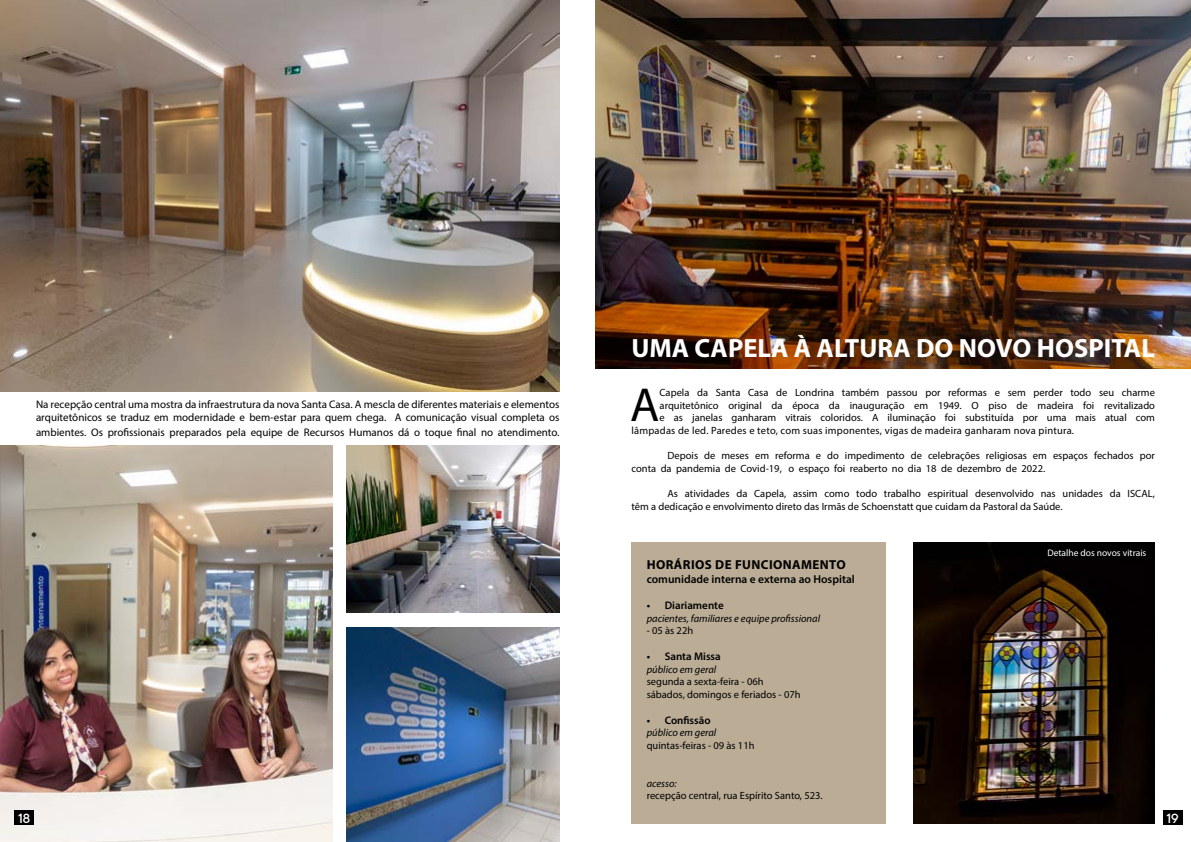
<style>
.page{position:relative;width:1191px;height:842px;background:#fff}
.page>*{position:absolute;margin:0;border:0;box-sizing:border-box;transform-origin:0 0}
.t1{font:47.9px "Myriad Pro";color:#000}
.t2{font:700 26.5px "Myriad Pro";color:#fff}
.t3{font:500 15px "TT Commons";color:#fff}
.t4{font:700 13px "Myriad Pro";letter-spacing:.03em;color:#000}
.t5{font:600 11.5px "Myriad Pro";color:#000}
.t6{font:11px/13.2px "Myriad Pro";color:#000}
.t7{font:600 11px "Myriad Pro";color:#000}
.t8{font:10.5px/12.6px "Myriad Pro";color:#000}
.t9{font:10.5px "Myriad Pro";letter-spacing:.02em;color:#000}
.t10{font:italic 10.5px "Myriad Pro";color:#000}
.t11{font:9.5px "Myriad Pro";color:#fff}
</style>
<div class="page">
<img style="left:595px;top:0;width:596px;height:369px">
<img style="left:913px;top:542px;width:242px;height:281px">
<div style="left:631px;top:542px;width:255px;height:281px;background:#baac95"></div>
<img style="left:0;top:0;width:559px;height:391px">
<img style="left:0;top:445px;width:332px;height:397px">
<img style="left:347px;top:627px;width:212px;height:215px">
<img style="left:347px;top:445px;width:212px;height:167px">
<div style="left:14px;top:811px;width:20px;height:14px;background:#000"></div>
<div style="left:1162px;top:811px;width:20px;height:14px;background:#000"></div>
<p class="t6" style="left:36px;top:397px;width:525px">Na recepção central uma mostra da infraestrutura da nova Santa Casa. A mescla de diferentes materiais e elementos arquitetônicos se traduz em modernidade e bem-estar para quem chega. A comunicação visual completa os</p>
<p class="t6" style="left:36px;top:425px;width:525px">ambientes. Os profissionais preparados pela equipe de Recursos Humanos dá o toque final no atendimento.</p>
<h2 class="t2" style="left:631px;top:330px;width:525px">UMA CAPELA À ALTURA DO NOVO HOSPITAL</h2>
<h1 class="t1" style="left:630px;top:376px;width:31px">A</h1>
<p class="t8" style="left:659px;top:386px;width:497px">Capela da Santa Casa de Londrina também passou por reformas e sem perder todo seu charme</p>
<p class="t8" style="left:659px;top:399px;width:497px">arquitetônico original da época da inauguração em 1949. O piso de madeira foi revitalizado</p>
<p class="t8" style="left:659px;top:411px;width:497px">e as janelas ganharam vitrais coloridos. A iluminação foi substituída por uma mais atual com</p>
<p class="t9" style="left:631px;top:424px;width:444px">lâmpadas de led. Paredes e teto, com suas imponentes, vigas de madeira ganharam nova pintura.</p>
<p class="t8" style="left:631px;top:449px;width:525px;text-indent:36px">Depois de meses em reforma e do impedimento de celebrações religiosas em espaços fechados por conta da pandemia de Covid-19, o espaço foi reaberto no dia 18 de dezembro de 2022.</p>
<p class="t8" style="left:631px;top:487px;width:525px;text-indent:36px">As atividades da Capela, assim como todo trabalho espiritual desenvolvido nas unidades da ISCAL, têm a dedicação e envolvimento direto das Irmãs de Schoenstatt que cuidam da Pastoral da Saúde.</p>
<p class="t4" style="left:646px;top:556px;width:200px">HORÁRIOS DE FUNCIONAMENTO</p>
<p class="t5" style="left:646px;top:571px;width:210px">comunidade interna e externa ao Hospital</p>
<p class="t7" style="left:646px;top:598px;width:78px">• Diariamente</p>
<p class="t10" style="left:646px;top:612px;width:175px">pacientes, familiares e equipe profissional</p>
<p class="t8" style="left:646px;top:624px;width:48px">- 05 às 22h</p>
<p class="t7" style="left:646px;top:649px;width:76px">• Santa Missa</p>
<p class="t10" style="left:646px;top:663px;width:71px">público em geral</p>
<p class="t8" style="left:646px;top:675px;width:155px">segunda a sexta-feira - 06h sábados, domingos e feriados - 07h</p>
<p class="t7" style="left:646px;top:713px;width:65px">• Confissão</p>
<p class="t10" style="left:646px;top:726px;width:71px">público em geral</p>
<p class="t8" style="left:646px;top:739px;width:109px">quintas-feiras - 09 às 11h</p>
<p class="t10" style="left:646px;top:777px;width:32px">acesso:</p>
<p class="t8" style="left:646px;top:789px;width:177px">recepção central, rua Espírito Santo, 523.</p>
<p class="t11" style="left:1047px;top:547px;width:100px">Detalhe dos novos vitrais</p>
<h3 class="t3" style="left:18px;top:810px;width:14px">18</h3>
<h3 class="t3" style="left:1166px;top:810px;width:14px">19</h3>
</div>
